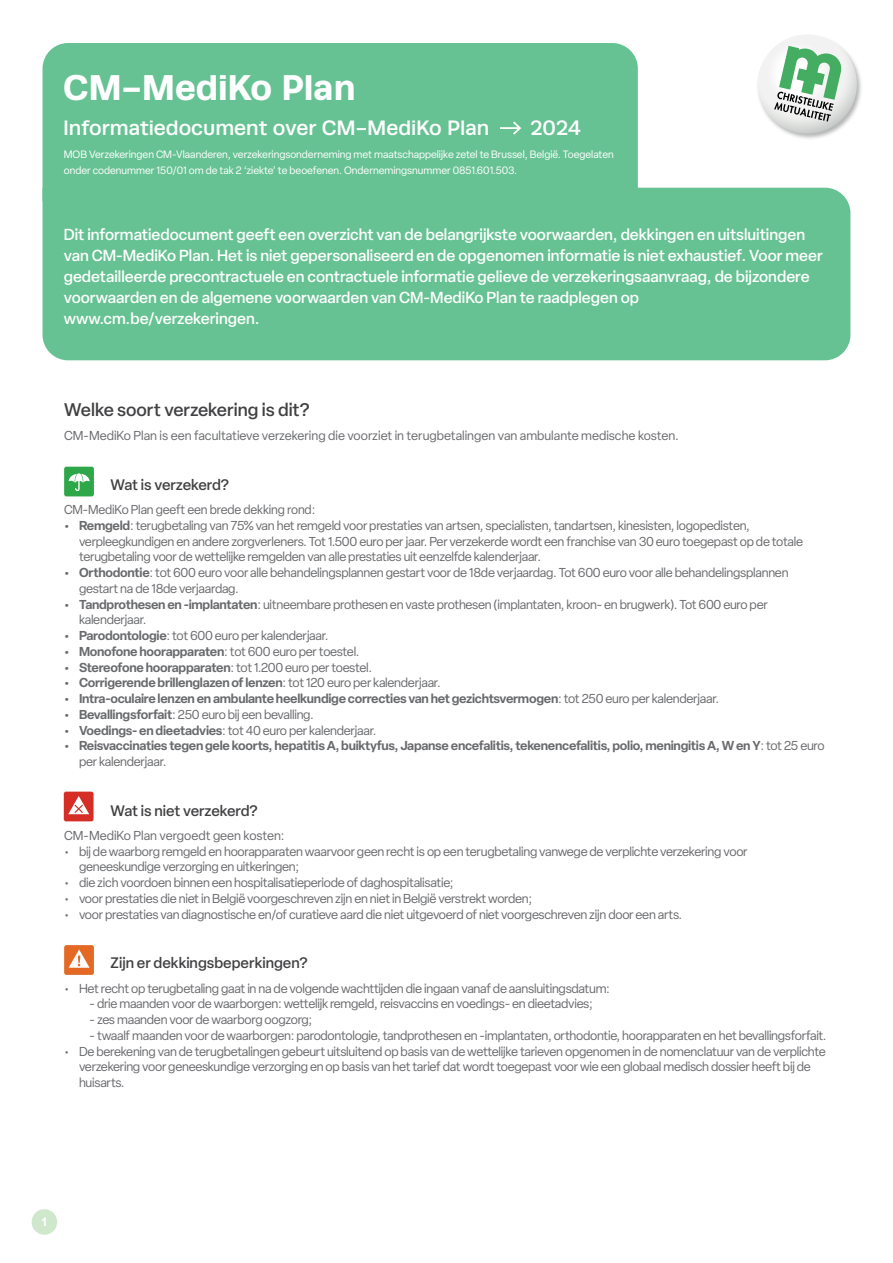
<style>
.page{position:relative;width:893px;height:1263px;background:#fff}
.page>*{position:absolute;margin:0;border:0;box-sizing:border-box;transform-origin:0 0}
.t1{font:700 36px "Runda";color:#fff}
.t2{font:500 21px "Runda";color:#fff}
.t3{font:500 18px "Elza";color:#414042}
.t4{font:500 15.75px/21px "Elza";color:#fff}
.t5{font:500 15px "Elza";color:#414042}
.t6{font:12.75px/15.8px "Elza";letter-spacing:-.02em;color:#696a6d}
.t7{font:600 12.75px/15.8px "Elza";letter-spacing:-.02em;color:#696a6d}
.t8{font:12.75px "Elza";color:#696a6d}
.t9{font:700 12px "Arial";color:#fff}
.t10{font:10.5px/15.8px "Elza";color:#fff}
.s1{font-weight:600}
.s2{font-weight:400}
</style>
<div class="page">
<div style="left:32px;top:1209px;width:25px;height:26px;background:#cfe8cc;border-radius:50%"></div>
<img style="left:757px;top:45px;width:104px;height:94px">
<svg style="left:758px;top:34px;width:99px;height:100px"></svg>
<div style="left:766px;top:41px;width:63px;height:63px;background:#f2f3f2;border-radius:31px"></div>
<svg style="left:774px;top:46px;width:69px;height:76px"></svg>
<div style="left:43px;top:43px;width:595px;height:145px;background:#66c293"></div>
<hr style="left:500px;top:127px;width:20px;height:2px;background:#fff">
<svg style="left:511px;top:120px;width:12px;height:17px"></svg>
<div style="left:43px;top:188px;width:807px;height:172px;background:#66c293"></div>
<svg style="left:64px;top:467px;width:30px;height:29px"></svg>
<svg style="left:64px;top:792px;width:30px;height:29px"></svg>
<svg style="left:64px;top:945px;width:30px;height:30px"></svg>
<h1 class="t1" style="left:63px;top:66px;width:294px">CM-MediKo Plan</h1>
<h2 class="t2" style="left:63px;top:115px;width:428px">Informatiedocument over CM-MediKo Plan</h2>
<h2 class="t2" style="left:530px;top:115px;width:52px">2024</h2>
<p class="t10" style="left:64px;top:146px;width:552px">MOB Verzekeringen CM-Vlaanderen, verzekeringsonderneming met maatschappelijke zetel te Brussel, België. Toegelaten onder codenummer 150/01 om de tak 2 ‘ziekte’ te beoefenen. Ondernemingsnummer 0851.601.503.</p>
<p class="t4" style="left:64px;top:223px;width:761px">Dit informatiedocument geeft een overzicht van de belangrijkste voorwaarden, dekkingen en uitsluitingen van CM-MediKo Plan. Het is niet gepersonaliseerd en de opgenomen informatie is niet exhaustief. Voor meer gedetailleerde precontractuele en contractuele informatie gelieve de verzekeringsaanvraag, de bijzondere voorwaarden en de algemene voorwaarden van CM-MediKo Plan te raadplegen op www.cm.be/verzekeringen.</p>
<h3 class="t3" style="left:64px;top:397px;width:247px">Welke soort verzekering is dit?</h3>
<p class="t8" style="left:64px;top:428px;width:616px">CM-MediKo Plan is een facultatieve verzekering die voorziet in terugbetalingen van ambulante medische kosten.</p>
<p class="t5" style="left:111px;top:474px;width:120px">Wat is verzekerd?</p>
<p class="t6" style="left:64px;top:502px;width:253px">CM-MediKo Plan geeft een brede dekking rond:</p>
<p class="t6" style="left:79px;top:517px;width:726px;text-indent:-15px"><span class="s1">• Remgeld</span>: terugbetaling van 75% van het remgeld voor prestaties van artsen, specialisten, tandartsen, kinesisten, logopedisten, verpleegkundigen en andere zorgverleners. Tot 1.500 euro per jaar. Per verzekerde wordt een franchise van 30 euro toegepast op de totale terugbetaling voor de wettelijke remgelden van alle prestaties uit eenzelfde kalenderjaar.</p>
<p class="t6" style="left:79px;top:565px;width:711px;text-indent:-15px"><span class="s1">• Orthodontie</span>: tot 600 euro voor alle behandelingsplannen gestart voor de 18de verjaardag. Tot 600 euro voor alle behandelingsplannen gestart na de 18de verjaardag.</p>
<p class="t6" style="left:79px;top:596px;width:690px;text-indent:-15px"><span class="s1">• Tandprothesen en -implantaten</span>: uitneembare prothesen en vaste prothesen (implantaten, kroon- en brugwerk). Tot 600 euro per kalenderjaar.</p>
<p class="t6" style="left:64px;top:628px;width:266px"><span class="s1">• Parodontologie</span>: tot 600 euro per kalenderjaar.</p>
<p class="t7" style="left:64px;top:643px;width:297px">• Monofone hoorapparaten<span class="s2">: tot 600 euro per toestel.</span></p>
<p class="t7" style="left:64px;top:659px;width:309px">• Stereofone hoorapparaten<span class="s2">: tot 1.200 euro per toestel.</span></p>
<p class="t7" style="left:64px;top:675px;width:378px">• Corrigerende brillenglazen of lenzen<span class="s2">: tot 120 euro per kalenderjaar.</span></p>
<p class="t7" style="left:64px;top:690px;width:657px">• Intra-oculaire lenzen en ambulante heelkundige correcties van het gezichtsvermogen<span class="s2">: tot 250 euro per kalenderjaar.</span></p>
<p class="t6" style="left:64px;top:706px;width:251px"><span class="s1">• Bevallingsforfait</span>: 250 euro bij een bevalling.</p>
<p class="t6" style="left:64px;top:722px;width:314px"><span class="s1">• Voedings- en dieetadvies</span>: tot 40 euro per kalenderjaar.</p>
<p class="t7" style="left:79px;top:738px;width:747px;text-indent:-15px">• Reisvaccinaties tegen gele koorts, hepatitis A, buiktyfus, Japanse encefalitis, tekenencefalitis, polio, meningitis A, W en Y<span class="s2">: tot 25 euro per kalenderjaar.</span></p>
<p class="t5" style="left:111px;top:800px;width:149px">Wat is niet verzekerd?</p>
<p class="t8" style="left:64px;top:827px;width:222px">CM-MediKo Plan vergoedt geen kosten:</p>
<p class="t6" style="left:79px;top:843px;width:670px;text-indent:-15px">• bij de waarborg remgeld en hoorapparaten waarvoor geen recht is op een terugbetaling vanwege de verplichte verzekering voor geneeskundige verzorging en uitkeringen;</p>
<p class="t6" style="left:64px;top:875px;width:391px">• die zich voordoen binnen een hospitalisatieperiode of daghospitalisatie;</p>
<p class="t6" style="left:64px;top:890px;width:470px">• voor prestaties die niet in België voorgeschreven zijn en niet in België verstrekt worden;</p>
<p class="t6" style="left:64px;top:906px;width:619px">• voor prestaties van diagnostische en/of curatieve aard die niet uitgevoerd of niet voorgeschreven zijn door een arts.</p>
<p class="t5" style="left:111px;top:953px;width:199px">Zijn er dekkingsbeperkingen?</p>
<p class="t6" style="left:64px;top:980px;width:547px">• Het recht op terugbetaling gaat in na de volgende wachttijden die ingaan vanaf de aansluitingsdatum:</p>
<p class="t6" style="left:90px;top:996px;width:505px">- drie maanden voor de waarborgen: wettelijk remgeld, reisvaccins en voedings- en dieetadvies;</p>
<p class="t6" style="left:90px;top:1011px;width:224px">- zes maanden voor de waarborg oogzorg;</p>
<p class="t6" style="left:90px;top:1027px;width:738px">- twaalf maanden voor de waarborgen: parodontologie, tandprothesen en -implantaten, orthodontie, hoorapparaten en het bevallingsforfait.</p>
<p class="t6" style="left:79px;top:1043px;width:748px;text-indent:-15px">• De berekening van de terugbetalingen gebeurt uitsluitend op basis van de wettelijke tarieven opgenomen in de nomenclatuur van de verplichte verzekering voor geneeskundige verzorging en op basis van het tarief dat wordt toegepast voor wie een globaal medisch dossier heeft bij de huisarts.</p>
<p class="t9" style="left:41px;top:1213px;width:8px">1</p>
</div>
